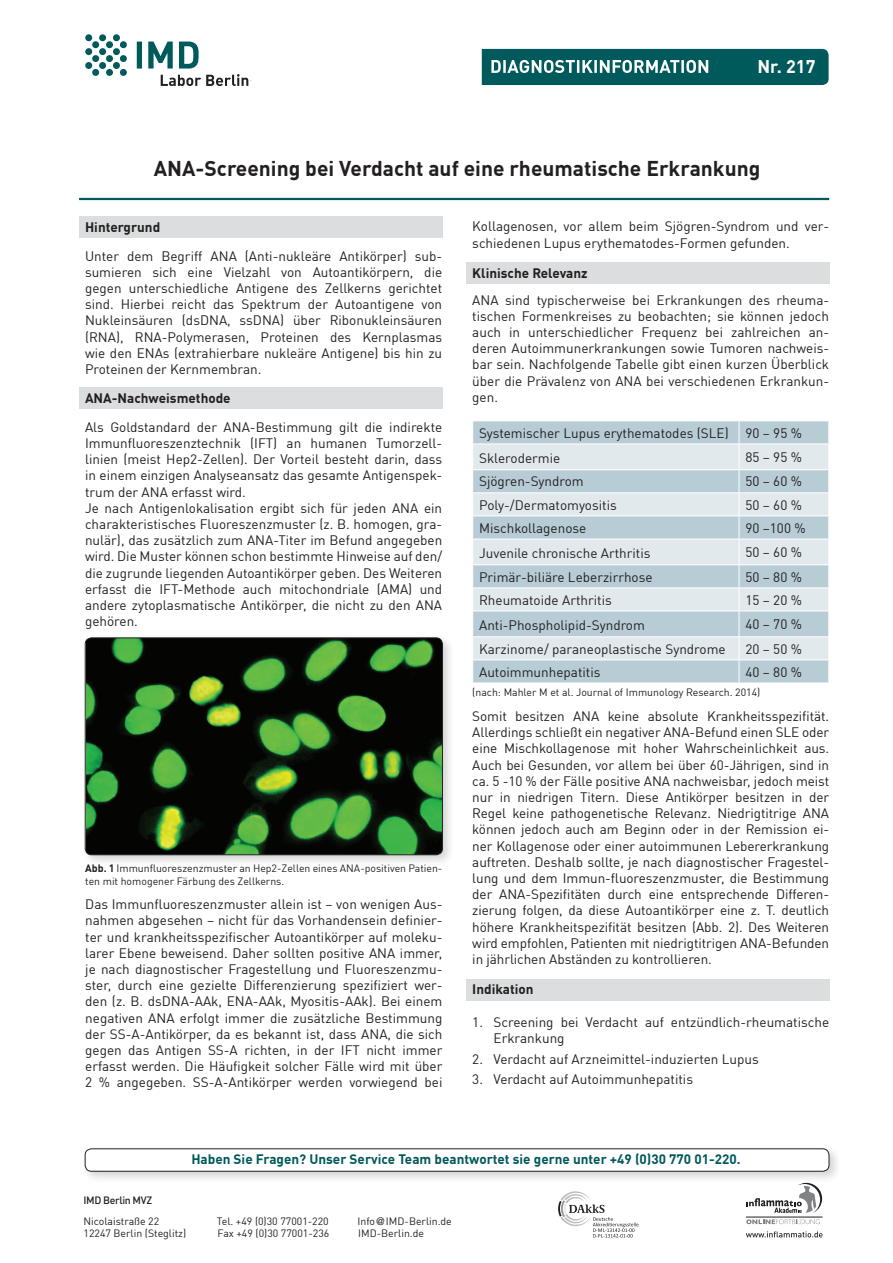
<style>
.page{position:relative;width:893px;height:1263px;background:#fff}
.page>*{position:absolute;margin:0;border:0;box-sizing:border-box;transform-origin:0 0}
.t1{font:700 21px "DIN Offc";color:#231f20}
.t2{font:700 18px "DIN Offc";color:#fff}
.t3{font:13.5px/16.2px "DIN Offc";color:#231f20;text-align:justify}
.t4{font:700 13.5px "DIN Offc";color:#00595a}
.t5{font:700 13.5px "DIN Offc";color:#231f20}
.t6{font:10.5px/12.6px "DIN Offc";color:#231f20}
.t7{font:500 10.5px "DIN Offc";letter-spacing:-.035em;color:#231f20}
.s1{font-weight:700}
.s2{font-family:"Helvetica"}
</style>
<div class="page">
<svg style="left:558px;top:1191px;width:80px;height:46px"></svg>
<svg style="left:746px;top:1231px;width:76px;height:6px"></svg>
<svg style="left:746px;top:1184px;width:76px;height:29px"></svg>
<svg style="left:746px;top:1219px;width:74px;height:5px"></svg>
<hr style="left:746px;top:1217px;width:76px;height:1px;background:#231f20">
<div style="left:79px;top:216px;width:363px;height:21px;background:#dcdddf"></div>
<div style="left:466px;top:262px;width:363px;height:22px;background:#dcdddf"></div>
<div style="left:79px;top:387px;width:364px;height:21px;background:#dcdddf"></div>
<div style="left:466px;top:980px;width:363px;height:21px;background:#dcdddf"></div>
<svg style="left:473px;top:421px;width:355px;height:262px;background:#b9ced6"></svg>
<svg style="left:473px;top:445px;width:355px;height:214px;background:#cfdce2"></svg>
<svg style="left:739px;top:421px;width:1px;height:262px"></svg>
<hr style="left:472px;top:444px;width:267px;height:1px;background:#fff">
<hr style="left:739px;top:444px;width:90px;height:1px;background:#fff">
<hr style="left:472px;top:469px;width:267px;height:1px;background:#fff">
<hr style="left:739px;top:469px;width:90px;height:1px;background:#fff">
<hr style="left:472px;top:492px;width:267px;height:1px;background:#fff">
<hr style="left:739px;top:492px;width:90px;height:1px;background:#fff">
<hr style="left:472px;top:515px;width:267px;height:1px;background:#fff">
<hr style="left:739px;top:515px;width:90px;height:1px;background:#fff">
<hr style="left:472px;top:539px;width:267px;height:1px;background:#fff">
<hr style="left:739px;top:539px;width:90px;height:1px;background:#fff">
<hr style="left:472px;top:564px;width:267px;height:1px;background:#fff">
<hr style="left:739px;top:564px;width:90px;height:1px;background:#fff">
<hr style="left:472px;top:587px;width:267px;height:1px;background:#fff">
<hr style="left:739px;top:587px;width:90px;height:1px;background:#fff">
<hr style="left:472px;top:611px;width:267px;height:1px;background:#fff">
<hr style="left:739px;top:611px;width:90px;height:1px;background:#fff">
<hr style="left:472px;top:636px;width:267px;height:1px;background:#fff">
<hr style="left:739px;top:636px;width:90px;height:1px;background:#fff">
<hr style="left:472px;top:659px;width:267px;height:1px;background:#fff">
<hr style="left:739px;top:659px;width:90px;height:1px;background:#fff">
<svg style="left:828px;top:421px;width:1px;height:262px"></svg>
<div style="left:81px;top:634px;width:374px;height:233px;background:#231f20;opacity:.2"></div>
<img style="left:86px;top:638px;width:356px;height:217px">
<div style="left:85px;top:638px;width:358px;height:217px;border:1px solid #231f20;border-radius:6px"></div>
<hr style="left:79px;top:198px;width:750px;height:2px;background:#00595a">
<div style="left:81px;top:1144px;width:761px;height:40px;background:#231f20;opacity:.2"></div>
<div style="left:85px;top:1149px;width:744px;height:22px;background:#fff;border-radius:6px"></div>
<div style="left:85px;top:1148px;width:744px;height:23px;border:1px solid #231f20;border-radius:6px"></div>
<svg style="left:482px;top:49px;width:347px;height:36px;background:#1c6b6c"></svg>
<svg style="left:85px;top:34px;width:42px;height:42px"></svg>
<svg style="left:137px;top:42px;width:115px;height:44px"></svg>
<h2 class="t2" style="left:757px;top:55px;width:60px">Nr. 217</h2>
<h1 class="t1" style="left:154px;top:155px;width:608px">ANA-Screening bei Verdacht auf eine rheumatische Erkrankung</h1>
<p class="t5" style="left:85px;top:218px;width:77px">Hintergrund</p>
<p class="t3" style="left:85px;top:247px;width:359px">Unter dem Begriff ANA (Anti-nukleäre Antikörper) sub&shy;sumieren sich eine Vielzahl von Autoantikörpern, die gegen unterschiedliche Antigene des Zellkerns gerichtet sind. Hierbei reicht das Spektrum der Autoantigene von Nukleinsäuren (dsDNA, ssDNA) über Ribonukleinsäuren (RNA), RNA-Polymerasen, Proteinen des Kernplasmas wie den ENAs (extrahierbare nukleäre Antigene) bis hin zu Proteinen der Kernmembran.</p>
<p class="t5" style="left:85px;top:389px;width:147px">ANA-Nachweismethode</p>
<p class="t3" style="left:85px;top:419px;width:359px;text-align:left">Als Goldstandard der ANA-Bestimmung gilt die indirekte Immunfluoreszenztechnik (IFT) an humanen Tumorzell&shy;linien (meist Hep2-Zellen). Der Vorteil besteht darin, dass in einem einzigen Analyseansatz das gesamte Antigenspek&shy;trum der ANA erfasst wird.<br>Je nach Antigenlokalisation ergibt sich für jeden ANA ein charakteristisches Fluoreszenzmuster (z. B. homogen, gra&shy;nulär), das zusätzlich zum ANA-Titer im Befund angegeben wird. Die Muster können schon bestimmte Hinweise auf den/ die zugrunde liegenden Autoantikörper geben. Des Weiteren erfasst die IFT-Methode auch mitochondriale (AMA) und andere zytoplasmatische Antikörper, die nicht zu den ANA gehören.</p>
<p class="t6" style="left:85px;top:862px;width:359px"><span class="s1">Abb. 1</span> Immunfluoreszenzmuster an Hep2-Zellen eines ANA-positiven Patien&shy;ten mit homogener Färbung des Zellkerns.</p>
<p class="t3" style="left:85px;top:896px;width:359px">Das Immunfluoreszenzmuster allein ist – von wenigen Aus&shy;nahmen abgesehen – nicht für das Vorhandensein definier&shy;ter und krankheitsspezifischer Autoantikörper auf moleku&shy;larer Ebene beweisend. Daher sollten positive ANA immer, je nach diagnostischer Fragestellung und Fluoreszenzmu&shy;ster, durch eine gezielte Differenzierung spezifiziert wer&shy;den (z. B. dsDNA-AAk, ENA-AAk, Myositis-AAk). Bei einem negativen ANA erfolgt immer die zusätzliche Bestimmung der SS-A-Antikörper, da es bekannt ist, dass ANA, die sich gegen das Antigen SS-A richten, in der IFT nicht immer erfasst werden. Die Häufigkeit solcher Fälle wird mit über 2 % angegeben. SS-A-Antikörper werden vorwiegend bei</p>
<p class="t3" style="left:472px;top:218px;width:358px">Kollagenosen, vor allem beim Sjögren-Syndrom und ver&shy;schiedenen Lupus erythematodes-Formen gefunden.</p>
<p class="t5" style="left:472px;top:264px;width:117px">Klinische Relevanz</p>
<p class="t3" style="left:472px;top:291px;width:358px">ANA sind typischerweise bei Erkrankungen des rheuma&shy;tischen Formenkreises zu beobachten; sie können jedoch auch in unterschiedlicher Frequenz bei zahlreichen an&shy;deren Autoimmunerkrankungen sowie Tumoren nachweis&shy;bar sein. Nachfolgende Tabelle gibt einen kurzen Überblick über die Prävalenz von ANA bei verschiedenen Erkrankun&shy;gen.</p>
<p class="t3" style="left:479px;top:419px;width:324px;line-height:25.8px">Systemischer Lupus erythematodes (SLE) 90 – 95 %<br>Sklerodermie</p>
<p class="t3" style="left:745px;top:449px;width:58px">85 – 95 %</p>
<p class="t3" style="left:479px;top:473px;width:106px">Sjögren-Syndrom</p>
<p class="t3" style="left:745px;top:473px;width:58px">50 – 60 %</p>
<p class="t3" style="left:479px;top:496px;width:139px">Poly-/Dermatomyositis</p>
<p class="t3" style="left:745px;top:496px;width:58px">50 – 60 %</p>
<p class="t3" style="left:479px;top:519px;width:109px">Mischkollagenose</p>
<p class="t3" style="left:745px;top:519px;width:62px">90 –100 %</p>
<p class="t3" style="left:479px;top:545px;width:173px">Juvenile chronische Arthritis</p>
<p class="t3" style="left:745px;top:544px;width:58px">50 – 60 %</p>
<p class="t3" style="left:479px;top:568px;width:175px">Primär-biliäre Leberzirrhose</p>
<p class="t3" style="left:745px;top:568px;width:58px">50 – 80 %</p>
<p class="t3" style="left:479px;top:591px;width:134px">Rheumatoide Arthritis</p>
<p class="t3" style="left:745px;top:591px;width:58px">15 – 20 %</p>
<p class="t3" style="left:479px;top:617px;width:167px">Anti-Phospholipid-Syndrom</p>
<p class="t3" style="left:745px;top:616px;width:58px">40 – 70 %</p>
<p class="t3" style="left:479px;top:640px;width:248px">Karzinome/ paraneoplastische Syndrome</p>
<p class="t3" style="left:745px;top:640px;width:58px">20 – 50 %</p>
<p class="t3" style="left:479px;top:663px;width:123px">Autoimmunhepatitis</p>
<p class="t3" style="left:745px;top:663px;width:58px">40 – 80 %</p>
<p class="t6" style="left:472px;top:686px;width:289px">(nach: Mahler M et al. Journal of Immunology Research. 2014)</p>
<p class="t3" style="left:472px;top:708px;width:358px">Somit besitzen ANA keine absolute Krankheitsspezifität.<br>Allerdings schließt ein negativer ANA-Befund einen SLE oder eine Mischkollagenose mit hoher Wahrscheinlichkeit aus.<br>Auch bei Gesunden, vor allem bei über 60-Jährigen, sind in ca. 5 -10 % der Fälle positive ANA nachweisbar, jedoch meist nur in niedrigen Titern. Diese Antikörper besitzen in der Regel keine pathogenetische Relevanz. Niedrigtitrige ANA können jedoch auch am Beginn oder in der Remission ei&shy;ner Kollagenose oder einer autoimmunen Lebererkrankung auftreten. Deshalb sollte, je nach diagnostischer Fragestel&shy;lung und dem Immun-fluoreszenzmuster, die Bestimmung der ANA-Spezifitäten durch eine entsprechende Differen&shy;zierung folgen, da diese Autoantikörper eine z. T. deutlich höhere Krankheitspezifität besitzen (Abb. 2). Des Weiteren wird empfohlen, Patienten mit niedrigtitrigen ANA-Befunden in jährlichen Abständen zu kontrollieren.</p>
<p class="t5" style="left:472px;top:980px;width:63px">Indikation</p>
<p class="t3" style="left:494px;top:1014px;width:337px;text-indent:-21px">1. Screening bei Verdacht auf entzündlich-rheumatische<br>Erkrankung</p>
<p class="t3" style="left:472px;top:1051px;width:288px">2. Verdacht auf Arzneimittel-induzierten Lupus</p>
<p class="t3" style="left:472px;top:1071px;width:222px">3. Verdacht auf Autoimmunhepatitis</p>
<p class="t4" style="left:191px;top:1150px;width:551px">Haben Sie Fragen? Unser Service Team beantwortet sie gerne unter +49 (0)30 770 01-220.</p>
<p class="t7" style="left:84px;top:1194px;width:70px">IMD Berlin MVZ</p>
<p class="t6" style="left:84px;top:1215px;width:77px">Nicolaistraße 22</p>
<p class="t6" style="left:217px;top:1215px;width:113px">Tel. +49 (0)30 77001-220</p>
<p class="t6" style="left:358px;top:1215px;width:96px">Info<span class="s2">@</span>IMD-Berlin.de</p>
<p class="t6" style="left:84px;top:1227px;width:104px">12247 Berlin (Steglitz)</p>
<p class="t6" style="left:218px;top:1227px;width:113px">Fax +49 (0)30 77001-236</p>
<p class="t6" style="left:358px;top:1227px;width:67px">IMD-Berlin.de</p>
</div>
